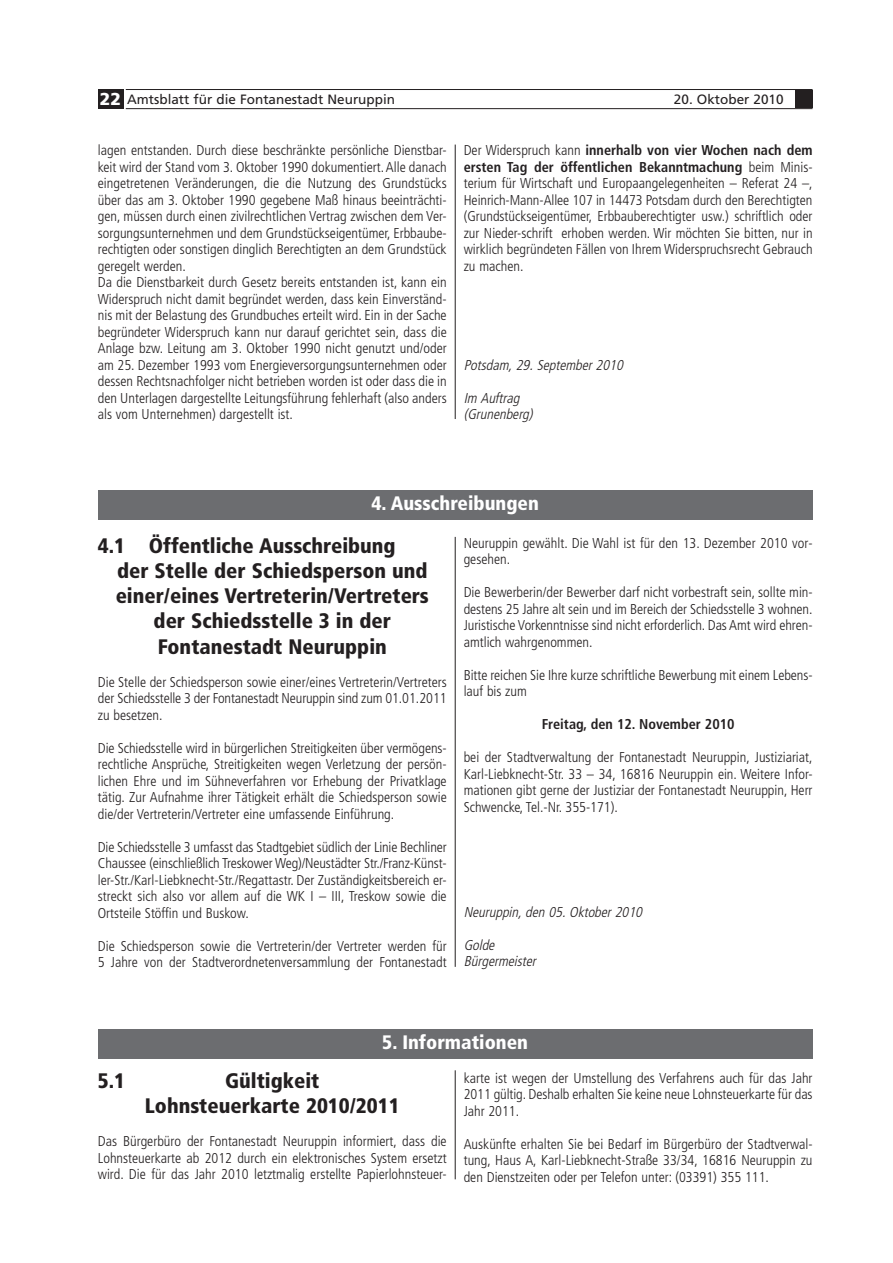
<style>
.page{position:relative;width:893px;height:1263px;background:#fff}
.page>*{position:absolute;margin:0;border:0;box-sizing:border-box;transform-origin:0 0}
.t1{font:900 condensed 21px/25.2px "Frutiger";color:#231f20;text-align:center}
.t2{font:900 condensed 19.5px "Frutiger";color:#fff}
.t3{font:300 condensed 14.25px/16.5px "Frutiger";color:#231f20;text-align:justify}
.t4{font:italic 300 condensed 14.25px/16.5px "Frutiger";color:#231f20}
.t5{font:700 condensed 14.25px "Frutiger";color:#231f20}
.t6{font:13.5px "Frutiger";color:#231f20}
.s1{font-weight:900;font-size:17.25px;color:#fff}
.s2{font-weight:700}
</style>
<div class="page">
<div style="left:98px;top:89px;width:25px;height:19px;background:#231f20"></div>
<hr style="left:126px;top:89px;width:686px;height:1px;background:#231f20">
<hr style="left:126px;top:108px;width:686px;height:1px;background:#231f20">
<div style="left:795px;top:91px;width:17px;height:17px;background:#231f20"></div>
<hr style="left:455px;top:145px;width:1px;height:274px;background:#231f20">
<hr style="left:455px;top:537px;width:1px;height:430px;background:#231f20">
<hr style="left:455px;top:1070px;width:1px;height:109px;background:#231f20">
<div style="left:98px;top:490px;width:714px;height:30px;background:#6c6d70"></div>
<div style="left:98px;top:1029px;width:714px;height:30px;background:#6c6d70"></div>
<p class="t6" style="left:100px;top:94px;width:297px"><span class="s1">22</span> Amtsblatt für die Fontanestadt Neuruppin</p>
<p class="t6" style="left:674px;top:94px;width:111px">20. Oktober 2010</p>
<p class="t3" style="left:98px;top:143px;width:350px;text-align:left">lagen entstanden. Durch diese beschränkte persönliche Dienstbar&shy;keit wird der Stand vom 3. Oktober 1990 dokumentiert. Alle danach eingetretenen Veränderungen, die die Nutzung des Grundstücks über das am 3. Oktober 1990 gegebene Maß hinaus beeinträchti&shy;gen, müssen durch einen zivilrechtlichen Vertrag zwischen dem Ver&shy;sorgungsunternehmen und dem Grundstückseigentümer, Erbbaube&shy;rechtigten oder sonstigen dinglich Berechtigten an dem Grundstück geregelt werden.<br>Da die Dienstbarkeit durch Gesetz bereits entstanden ist, kann ein Widerspruch nicht damit begründet werden, dass kein Einverständ&shy;nis mit der Belastung des Grundbuches erteilt wird. Ein in der Sache begründeter Widerspruch kann nur darauf gerichtet sein, dass die Anlage bzw. Leitung am 3. Oktober 1990 nicht genutzt und/oder am 25. Dezember 1993 vom Energieversorgungsunternehmen oder dessen Rechtsnachfolger nicht betrieben worden ist oder dass die in den Unterlagen dargestellte Leitungsführung fehlerhaft (also anders als vom Unternehmen) dargestellt ist.</p>
<p class="t3" style="left:463px;top:143px;width:350px">Der Widerspruch kann <span class="s2">innerhalb von vier Wochen nach dem ersten Tag der öffentlichen Bekanntmachung</span> beim Minis&shy;terium für Wirtschaft und Europaangelegenheiten – Referat 24 –, Heinrich-Mann-Allee 107 in 14473 Potsdam durch den Berechtigten (Grundstückseigentümer, Erbbauberechtigter usw.) schriftlich oder zur Nieder-schrift erhoben werden. Wir möchten Sie bitten, nur in wirklich begründeten Fällen von Ihrem Widerspruchsrecht Gebrauch zu machen.</p>
<p class="t4" style="left:463px;top:358px;width:164px">Potsdam, 29. September 2010</p>
<p class="t4" style="left:463px;top:391px;width:73px">Im Auftrag (Grunenberg)</p>
<h2 class="t2" style="left:371px;top:496px;width:169px">4. Ausschreibungen</h2>
<h1 class="t1" style="left:98px;top:535px;width:299px">4.1 Öffentliche Ausschreibung</h1>
<h1 class="t1" style="left:117px;top:560px;width:312px">der Stelle der Schiedsperson und</h1>
<h1 class="t1" style="left:116px;top:585px;width:315px">einer/eines Vertreterin/Vertreters</h1>
<h1 class="t1" style="left:154px;top:610px;width:239px">der Schiedsstelle 3 in der</h1>
<h1 class="t1" style="left:158px;top:635px;width:231px">Fontanestadt Neuruppin</h1>
<p class="t3" style="left:98px;top:674px;width:350px">Die Stelle der Schiedsperson sowie einer/eines Vertreterin/Vertreters der Schiedsstelle 3 der Fontanestadt Neuruppin sind zum 01.01.2011 zu besetzen.</p>
<p class="t3" style="left:98px;top:740px;width:350px">Die Schiedsstelle wird in bürgerlichen Streitigkeiten über vermögens&shy;rechtliche Ansprüche, Streitigkeiten wegen Verletzung der persön&shy;lichen Ehre und im Sühneverfahren vor Erhebung der Privatklage tätig. Zur Aufnahme ihrer Tätigkeit erhält die Schiedsperson sowie die/der Vertreterin/Vertreter eine umfassende Einführung.</p>
<p class="t3" style="left:98px;top:839px;width:350px">Die Schiedsstelle 3 umfasst das Stadtgebiet südlich der Linie Bechliner Chaussee (einschließlich Treskower Weg)/Neustädter Str./Franz-Künst&shy;ler-Str./Karl-Liebknecht-Str./Regattastr. Der Zuständigkeitsbereich er&shy;streckt sich also vor allem auf die WK I – III, Treskow sowie die Ortsteile Stöffin und Buskow.</p>
<p class="t3" style="left:98px;top:938px;width:350px">Die Schiedsperson sowie die Vertreterin/der Vertreter werden für<br>5 Jahre von der Stadtverordnetenversammlung der Fontanestadt</p>
<p class="t3" style="left:463px;top:536px;width:350px">Neuruppin gewählt. Die Wahl ist für den 13. Dezember 2010 vor&shy;gesehen.</p>
<p class="t3" style="left:463px;top:585px;width:350px">Die Bewerberin/der Bewerber darf nicht vorbestraft sein, sollte min&shy;destens 25 Jahre alt sein und im Bereich der Schiedsstelle 3 wohnen.<br>Juristische Vorkenntnisse sind nicht erforderlich. Das Amt wird ehren&shy;amtlich wahrgenommen.</p>
<p class="t3" style="left:463px;top:668px;width:350px">Bitte reichen Sie Ihre kurze schriftliche Bewerbung mit einem Lebens&shy;lauf bis zum</p>
<p class="t5" style="left:541px;top:719px;width:194px">Freitag, den 12. November 2010</p>
<p class="t3" style="left:463px;top:750px;width:350px">bei der Stadtverwaltung der Fontanestadt Neuruppin, Justiziariat, Karl-Liebknecht-Str. 33 – 34, 16816 Neuruppin ein. Weitere Infor&shy;mationen gibt gerne der Justiziar der Fontanestadt Neuruppin, Herr Schwencke, Tel.-Nr. 355-171).</p>
<p class="t4" style="left:463px;top:905px;width:183px">Neuruppin, den 05. Oktober 2010</p>
<p class="t4" style="left:463px;top:938px;width:76px">Golde<br>Bürgermeister</p>
<h2 class="t2" style="left:382px;top:1034px;width:147px">5. Informationen</h2>
<h1 class="t1" style="left:98px;top:1070px;width:29px">5.1</h1>
<h1 class="t1" style="left:145px;top:1070px;width:256px">Gültigkeit<br>Lohnsteuerkarte 2010/2011</h1>
<p class="t3" style="left:98px;top:1134px;width:350px">Das Bürgerbüro der Fontanestadt Neuruppin informiert, dass die Lohnsteuerkarte ab 2012 durch ein elektronisches System ersetzt wird. Die für das Jahr 2010 letztmalig erstellte Papierlohnsteuer-</p>
<p class="t3" style="left:463px;top:1071px;width:350px">karte ist wegen der Umstellung des Verfahrens auch für das Jahr 2011 gültig. Deshalb erhalten Sie keine neue Lohnsteuerkarte für das Jahr 2011.</p>
<p class="t3" style="left:463px;top:1137px;width:350px">Auskünfte erhalten Sie bei Bedarf im Bürgerbüro der Stadtverwal&shy;tung, Haus A, Karl-Liebknecht-Straße 33/34, 16816 Neuruppin zu den Dienstzeiten oder per Telefon unter: (03391) 355 111.</p>
</div>
